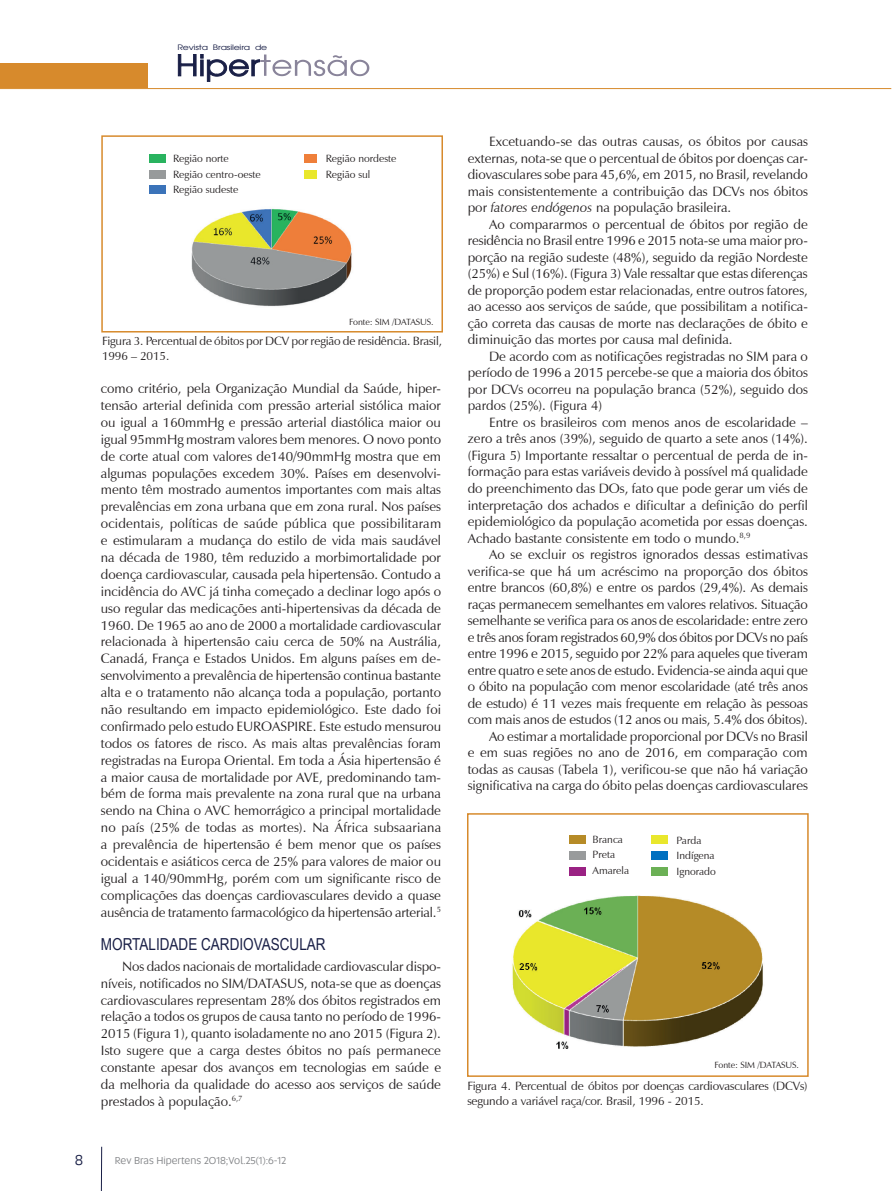
<style>
.page{position:relative;width:893px;height:1191px;background:#fff}
.page>*{position:absolute;margin:0;border:0;box-sizing:border-box;transform-origin:0 0}
.SUBTÍTULO{font:16.5px "Arial Narrow";color:#191f46}
.t1{font:15px "Altis";color:#191f46}
.TEXTO{font:13.5px/17px "Zapf Humanist 601 BT";color:#231f20;text-align:justify}
._06_-_LEGENDA_FIGURA{font:12px/15px "Zapf Humanist 601 BT";letter-spacing:-.01em;color:#231f20}
.TEXTO-2{font:10.5px "Zapf Humanist 601 BT";color:#231f20}
._07-ITENS{font:10.5px "Altis";color:#808285}
._06_-_LEGENDA_FIGURA-2{font:9px "Zapf Humanist 601 BT";letter-spacing:-.01em;color:#231f20}
.t2{font:7.35px "Avant Garde Book Wd";letter-spacing:-.02em;color:#191f46}
.s1{font-style:italic}
</style>
<div class="page">
<svg style="left:178px;top:54px;width:191px;height:28px"></svg>
<hr style="left:0;top:88px;width:891px;height:1px;background:#d78a2c">
<div style="left:0;top:63px;width:147px;height:25px;background:#d78a2c"></div>
<hr style="left:101px;top:1146px;width:1px;height:45px;background:#191f46">
<img style="left:512px;top:835px;width:251px;height:214px">
<div style="left:467px;top:813px;width:342px;height:263px;border:2px solid #d78a2c"></div>
<img style="left:149px;top:185px;width:203px;height:122px">
<div style="left:101px;top:135px;width:342px;height:197px;border:2px solid #d78a2c"></div>
<div style="left:165px;top:154px;width:128px;height:41px;background:#fff"></div>
<div style="left:149px;top:154px;width:17px;height:9px;background:#29b35f"></div>
<div style="left:304px;top:154px;width:17px;height:9px;background:#ef7f3a"></div>
<div style="left:149px;top:170px;width:17px;height:9px;background:#979a9b"></div>
<div style="left:304px;top:170px;width:17px;height:9px;background:#e9e72c"></div>
<div style="left:149px;top:186px;width:17px;height:8px;background:#3b73b9"></div>
<div style="left:317px;top:154px;width:123px;height:52px;background:#fff"></div>
<div style="left:584px;top:834px;width:55px;height:42px;background:#fff"></div>
<div style="left:668px;top:836px;width:55px;height:41px;background:#fff"></div>
<div style="left:569px;top:834px;width:16px;height:9px;background:#b68b27"></div>
<div style="left:652px;top:834px;width:16px;height:9px;background:#e9e72c"></div>
<div style="left:569px;top:851px;width:16px;height:8px;background:#999b9c"></div>
<div style="left:652px;top:851px;width:16px;height:8px;background:#0070c0"></div>
<div style="left:569px;top:867px;width:16px;height:9px;background:#9a2283"></div>
<div style="left:652px;top:867px;width:16px;height:9px;background:#6bb055"></div>
<p class="t2" style="left:177px;top:43px;width:91px">Revista Brasileira de</p>
<p class="TEXTO-2" style="left:173px;top:152px;width:57px">Região norte</p>
<p class="TEXTO-2" style="left:173px;top:168px;width:89px">Região centro-oeste</p>
<p class="TEXTO-2" style="left:173px;top:183px;width:67px">Região sudeste</p>
<p class="TEXTO-2" style="left:326px;top:152px;width:72px">Região nordeste</p>
<p class="TEXTO-2" style="left:326px;top:168px;width:46px">Região sul</p>
<p class="t1" style="left:75px;top:1149px;width:10px">8</p>
<p class="_06_-_LEGENDA_FIGURA-2" style="left:349px;top:316px;width:86px">Fonte: SIM /DATASUS.</p>
<p class="_06_-_LEGENDA_FIGURA" style="left:102px;top:334px;width:341px">Figura 3. Percentual de óbitos por DCV por região de residência. Brasil,<br>1996 – 2015.</p>
<p class="TEXTO" style="left:101px;top:380px;width:342px">como critério, pela Organização Mundial da Saúde, hiper&shy;tensão arterial definida com pressão arterial sistólica maior ou igual a 160mmHg e pressão arterial diastólica maior ou igual 95mmHg mostram valores bem menores. O novo ponto de corte atual com valores de140/90mmHg mostra que em algumas populações excedem 30%. Países em desenvolvi&shy;mento têm mostrado aumentos importantes com mais altas prevalências em zona urbana que em zona rural. Nos países ocidentais, políticas de saúde pública que possibilitaram e estimularam a mudança do estilo de vida mais saudável na década de 1980, têm reduzido a morbimortalidade por doença cardiovascular, causada pela hipertensão. Contudo a incidência do AVC já tinha começado a declinar logo após o uso regular das medicações anti-hipertensivas da década de 1960. De 1965 ao ano de 2000 a mortalidade cardiovascular relacionada à hipertensão caiu cerca de 50% na Austrália, Canadá, França e Estados Unidos. Em alguns países em de&shy;senvolvimento a prevalência de hipertensão continua bastante alta e o tratamento não alcança toda a população, portanto não resultando em impacto epidemiológico. Este dado foi confirmado pelo estudo EUROASPIRE. Este estudo mensurou todos os fatores de risco. As mais altas prevalências foram registradas na Europa Oriental. Em toda a Ásia hipertensão é a maior causa de mortalidade por AVE, predominando tam&shy;bém de forma mais prevalente na zona rural que na urbana sendo na China o AVC hemorrágico a principal mortalidade no país (25% de todas as mortes). Na África subsaariana a prevalência de hipertensão é bem menor que os países ocidentais e asiáticos cerca de 25% para valores de maior ou igual a 140/90mmHg, porém com um significante risco de complicações das doenças cardiovasculares devido a quase ausência de tratamento farmacológico da hipertensão arterial.<sup>5</sup></p>
<p class="SUBTÍTULO" style="left:101px;top:931px;width:226px">MORTALIDADE CARDIOVASCULAR</p>
<p class="TEXTO" style="left:101px;top:957px;width:342px;text-indent:21px">Nos dados nacionais de mortalidade cardiovascular dispo&shy;níveis, notificados no SIM/DATASUS, nota-se que as doenças cardiovasculares representam 28% dos óbitos registrados em relação a todos os grupos de causa tanto no período de 1996- 2015 (Figura 1), quanto isoladamente no ano 2015 (Figura 2).<br>Isto sugere que a carga destes óbitos no país permanece constante apesar dos avanços em tecnologias em saúde e da melhoria da qualidade do acesso aos serviços de saúde prestados à população.<sup>6,7</sup></p>
<p class="_07-ITENS" style="left:115px;top:1153px;width:173px">Rev Bras Hipertens 2018;Vol.25(1):6-12</p>
<p class="TEXTO" style="left:468px;top:133px;width:342px;line-height:16.5px;text-indent:21px">Excetuando-se das outras causas, os óbitos por causas externas, nota-se que o percentual de óbitos por doenças car&shy;diovasculares sobe para 45,6%, em 2015, no Brasil, revelando mais consistentemente a contribuição das DCVs nos óbitos por <span class="s1">fatores endógenos</span> na população brasileira.</p>
<p class="TEXTO" style="left:468px;top:216px;width:342px;line-height:16.5px;text-indent:21px">Ao compararmos o percentual de óbitos por região de residência no Brasil entre 1996 e 2015 nota-se uma maior pro&shy;porção na região sudeste (48%), seguido da região Nordeste (25%) e Sul (16%). (Figura 3) Vale ressaltar que estas diferenças de proporção podem estar relacionadas, entre outros fatores, ao acesso aos serviços de saúde, que possibilitam a notifica&shy;ção correta das causas de morte nas declarações de óbito e diminuição das mortes por causa mal definida.</p>
<p class="TEXTO" style="left:468px;top:348px;width:342px;line-height:16.5px;text-indent:21px">De acordo com as notificações registradas no SIM para o período de 1996 a 2015 percebe-se que a maioria dos óbitos por DCVs ocorreu na população branca (52%), seguido dos pardos (25%). (Figura 4)</p>
<p class="TEXTO" style="left:468px;top:414px;width:342px;line-height:16.5px;text-indent:21px">Entre os brasileiros com menos anos de escolaridade – zero a três anos (39%), seguido de quarto a sete anos (14%). (Figura 5) Importante ressaltar o percentual de perda de in&shy;formação para estas variáveis devido à possível má qualidade do preenchimento das DOs, fato que pode gerar um viés de interpretação dos achados e dificultar a definição do perfil epidemiológico da população acometida por essas doenças.<br>Achado bastante consistente em todo o mundo.<sup>8,9</sup></p>
<p class="TEXTO" style="left:468px;top:546px;width:342px;line-height:16.5px;text-indent:21px">Ao se excluir os registros ignorados dessas estimativas verifica-se que há um acréscimo na proporção dos óbitos entre brancos (60,8%) e entre os pardos (29,4%). As demais raças permanecem semelhantes em valores relativos. Situação semelhante se verifica para os anos de escolaridade: entre zero e três anos foram registrados 60,9% dos óbitos por DCVs no país entre 1996 e 2015, seguido por 22% para aqueles que tiveram entre quatro e sete anos de estudo. Evidencia-se ainda aqui que o óbito na população com menor escolaridade (até três anos de estudo) é 11 vezes mais frequente em relação às pessoas com mais anos de estudos (12 anos ou mais, 5.4% dos óbitos).</p>
<p class="TEXTO" style="left:468px;top:727px;width:342px;line-height:16.5px;text-indent:21px">Ao estimar a mortalidade proporcional por DCVs no Brasil e em suas regiões no ano de 2016, em comparação com todas as causas (Tabela 1), verificou-se que não há variação significativa na carga do óbito pelas doenças cardiovasculares</p>
<p class="TEXTO-2" style="left:593px;top:832px;width:32px">Branca</p>
<p class="TEXTO-2" style="left:593px;top:848px;width:24px">Preta</p>
<p class="TEXTO-2" style="left:593px;top:864px;width:38px">Amarela</p>
<p class="TEXTO-2" style="left:677px;top:833px;width:26px">Parda</p>
<p class="TEXTO-2" style="left:677px;top:849px;width:40px">Indígena</p>
<p class="TEXTO-2" style="left:677px;top:865px;width:41px">Ignorado</p>
<p class="_06_-_LEGENDA_FIGURA-2" style="left:714px;top:1059px;width:86px">Fonte: SIM /DATASUS.</p>
<p class="_06_-_LEGENDA_FIGURA" style="left:467px;top:1078px;width:342px">Figura 4. Percentual de óbitos por doenças cardiovasculares (DCVs) segundo a variável raça/cor. Brasil, 1996 - 2015.</p>
</div>
